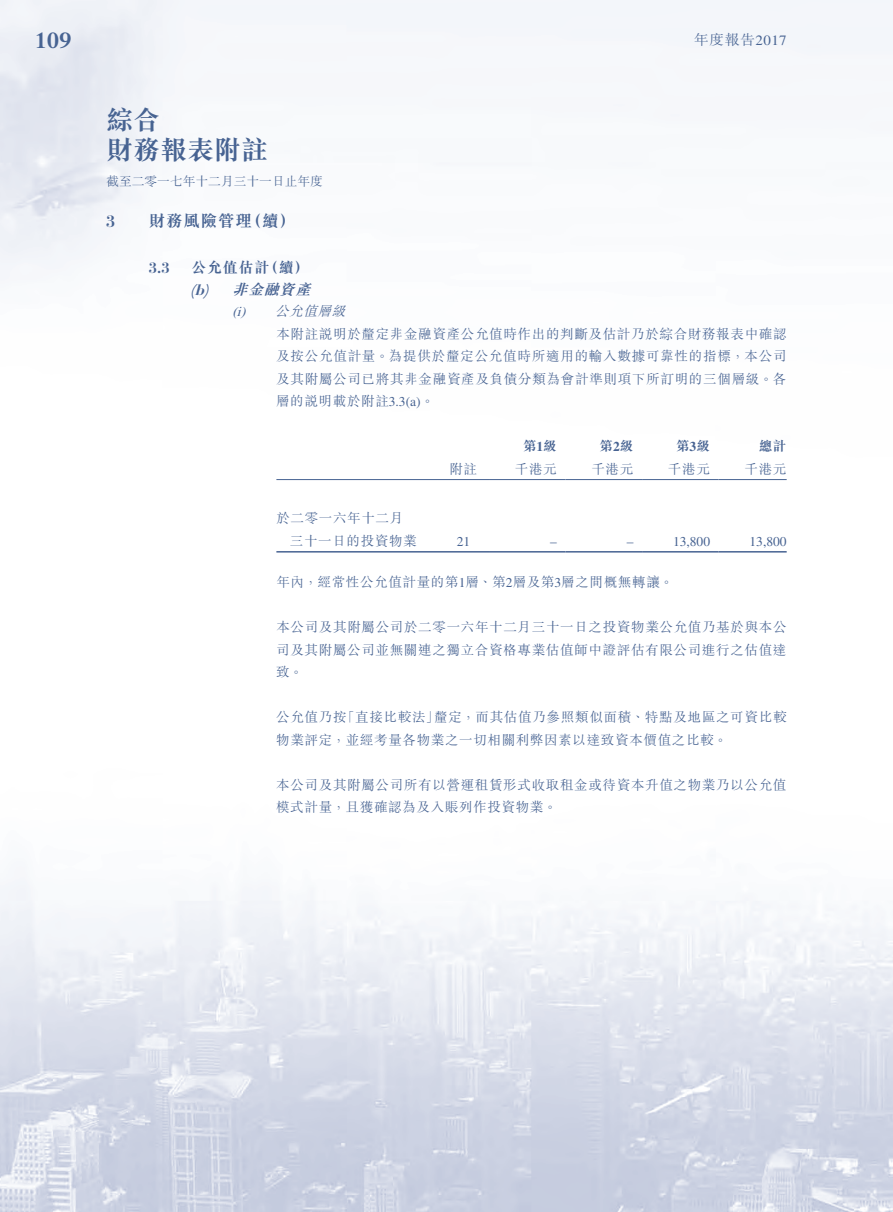
<style>
.page{position:relative;width:893px;height:1212px;background:#fff}
.page>*{position:absolute;margin:0;border:0;box-sizing:border-box;transform-origin:0 0}
.t1{font:700 27px/30px "M Sung HK";color:#476392}
.t2{font:600 22.5px "Times LT Std";color:#476392;scale:1.05 1}
.t3{font:700 16.5px "M Sung HK";letter-spacing:.05em;color:#476392}
.t4{font:700 16.5px "Bauer Bodoni Std";color:#476392}
.t5{font:700 15px "M Sung HK";letter-spacing:.05em;color:#476392}
.t6{font:italic 700 15px "M Sung HK";color:#476392}
.t7{font:700 15px "Bauer Bodoni Std";color:#476392}
.t8{font:italic 700 15px "Bauer Bodoni Std";color:#476392}
.t9{font:300 14.25px "M Sung HK";color:#476392;scale:1.05 1}
.t10{font:300 13.5px/22.5px "M Sung HK";letter-spacing:.05em;color:#476392;text-align:justify}
.t11{font:13.5px "Times LT Std";color:#476392}
.t12{font:700 13.5px "M Sung HK";letter-spacing:.5em;color:#476392}
.t13{font:italic 300 13.5px "M Sung HK";color:#476392}
.t14{font:italic 13.5px "Times LT Std";color:#476392}
.t15{font:300 12.75px "M Sung HK";color:#476392}
.s1{font-family:"Times LT Std";font-weight:400}
.s2{font-family:"Times LT Std"}
</style>
<div class="page">
<img style="left:0;top:0;width:893px;height:1212px">
<hr style="left:276px;top:479px;width:162px;height:1px;background:#476392">
<hr style="left:438px;top:479px;width:51px;height:1px;background:#476392">
<hr style="left:489px;top:479px;width:77px;height:1px;background:#476392">
<hr style="left:566px;top:479px;width:76px;height:1px;background:#476392">
<hr style="left:642px;top:479px;width:77px;height:1px;background:#476392">
<hr style="left:719px;top:479px;width:68px;height:1px;background:#476392">
<hr style="left:276px;top:551px;width:162px;height:1px;background:#476392">
<hr style="left:438px;top:551px;width:51px;height:1px;background:#476392">
<hr style="left:489px;top:551px;width:77px;height:1px;background:#476392">
<hr style="left:566px;top:551px;width:76px;height:1px;background:#476392">
<hr style="left:642px;top:551px;width:77px;height:1px;background:#476392">
<hr style="left:719px;top:551px;width:68px;height:1px;background:#476392">
<h2 class="t2" style="left:35px;top:27px;width:36px">109</h2>
<h1 class="t1" style="left:106px;top:104px;width:163px">綜合<br>財務報表附註</h1>
<p class="t15" style="left:106px;top:173px;width:218px">截至二零一七年十二月三十一日止年度</p>
<p class="t3" style="left:246px;top:210px;width:51px">（續(</p>
<p class="t3" style="left:149px;top:210px;width:105px">財務風險管理</p>
<p class="t4" style="left:106px;top:212px;width:11px">3</p>
<p class="t7" style="left:149px;top:258px;width:22px">3.3</p>
<p class="t5" style="left:191px;top:257px;width:79px">公允值估計</p>
<p class="t5" style="left:264px;top:257px;width:46px">（續(</p>
<p class="t8" style="left:190px;top:281px;width:21px">b(</p>
<p class="t8" style="left:204px;top:281px;width:11px">)</p>
<p class="t6" style="left:232px;top:279px;width:85px">非金融資產</p>
<p class="t14" style="left:232px;top:304px;width:14px">i(</p>
<p class="t14" style="left:241px;top:304px;width:10px">)</p>
<p class="t13" style="left:275px;top:302px;width:76px">公允值層級</p>
<p class="t9" style="left:694px;top:30px;width:90px">年度報告<span class="s1">2017</span></p>
<p class="t10" style="left:276px;top:322px;width:512px">本附註說明於釐定非金融資產公允值時作出的判斷及估計乃於綜合財務報表中確認及按公允值計量。為提供於釐定公允值時所適用的輸入數據可靠性的指標，本公司及其附屬公司已將其非金融資產及負債分類為會計準則項下所訂明的三個層級。各層的說明載於附註<span class="s1">3 . 3</span> 。<span class="s1">(a(</span></p>
<p class="t12" style="left:759px;top:437px;width:29px">總計</p>
<p class="t12" style="left:523px;top:437px;width:35px">第級<span class="s2">1</span></p>
<p class="t12" style="left:600px;top:437px;width:35px">第級<span class="s2">2</span></p>
<p class="t12" style="left:676px;top:437px;width:35px">第級<span class="s2">3</span></p>
<p class="t10" style="left:276px;top:506px;width:128px">於二零一六年十二月</p>
<p class="t10" style="left:449px;top:457px;width:29px">附註</p>
<p class="t10" style="left:515px;top:457px;width:43px">千港元</p>
<p class="t10" style="left:591px;top:457px;width:43px">千港元</p>
<p class="t10" style="left:668px;top:457px;width:43px">千港元</p>
<p class="t10" style="left:744px;top:457px;width:43px">千港元</p>
<p class="t10" style="left:290px;top:529px;width:128px">三十一日的投資物業</p>
<p class="t10" style="left:276px;top:570px;width:398px">年內，經常性公允值計量的第層<span class="s1">1</span> 、第<span class="s1">2</span>層及第<span class="s1">3</span>層之間概無轉讓。</p>
<p class="t10" style="left:276px;top:615px;width:512px">本公司及其附屬公司於二零一六年十二月三十一日之投資物業公允值乃基於與本公司及其附屬公司並無關連之獨立合資格專業估值師中證評估有限公司進行之估值達致。</p>
<p class="t10" style="left:434px;top:705px;width:354px">釐定，而其估值乃參照類似面積、特點及地區之可資比較</p>
<p class="t11" style="left:457px;top:534px;width:15px">21</p>
<p class="t11" style="left:673px;top:534px;width:39px">13,800</p>
<p class="t11" style="left:749px;top:534px;width:39px">13,800</p>
<p class="t11" style="left:550px;top:534px;width:8px">–</p>
<p class="t11" style="left:627px;top:534px;width:8px">–</p>
<p class="t10" style="left:276px;top:705px;width:453px">公允值乃按<br>物業評定，並經考量各物業之一切相關利弊因素以達致資本價值之比較。</p>
<p class="t10" style="left:276px;top:773px;width:512px">本公司及其附屬公司所有以營運租賃形式收取租金或待資本升值之物業乃以公允值模式計量，且獲確認為及入賬列作投資物業。</p>
<p class="t10" style="left:342px;top:705px;width:99px">「直接比較法」</p>
</div>
